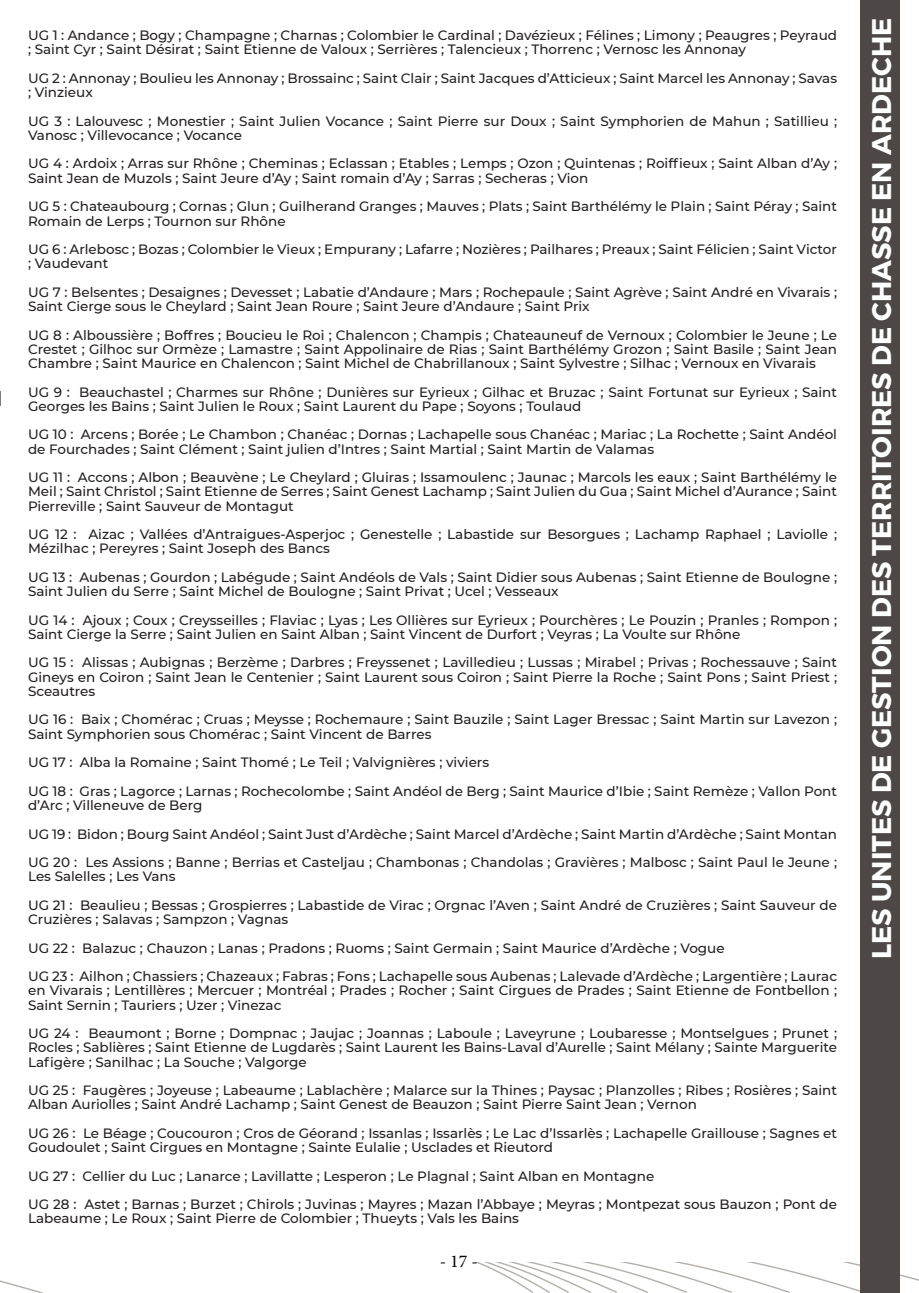
<style>
.page{position:relative;width:919px;height:1293px;background:#fff}
.page>*{position:absolute;margin:0;border:0;box-sizing:border-box;transform-origin:0 0}
.t1{font:700 27px "Montserrat";color:#fff}
.t2{font:18px "Minion Pro";color:#000}
.t3{font:500 13.5px/14.2px "Montserrat";color:#231f20}
</style>
<div class="page">
<img style="left:477px;top:1263px;width:441px;height:30px">
<img style="left:0;top:1280px;width:43px;height:13px">
<div style="left:860px;top:0;width:39px;height:1293px;background:#4d4845"></div>
<svg style="left:0;top:391px;width:1px;height:14px"></svg>
<p class="t3" style="left:28px;top:28px;width:810px">UG 1 : Andance ; Bogy ; Champagne ; Charnas ; Colombier le Cardinal ; Davézieux ; Félines ; Limony ; Peaugres ; Peyraud ; Saint Cyr ; Saint Désirat ; Saint Etienne de Valoux ; Serrières ; Talencieux ; Thorrenc ; Vernosc les Annonay</p>
<p class="t3" style="left:28px;top:70px;width:810px">UG 2 : Annonay ; Boulieu les Annonay ; Brossainc ; Saint Clair ; Saint Jacques d’Atticieux ; Saint Marcel les Annonay ; Savas ; Vinzieux</p>
<p class="t3" style="left:28px;top:113px;width:810px">UG 3 : Lalouvesc ; Monestier ; Saint Julien Vocance ; Saint Pierre sur Doux ; Saint Symphorien de Mahun ; Satillieu ;<br>Vanosc ; Villevocance ; Vocance</p>
<p class="t3" style="left:28px;top:156px;width:810px">UG 4 : Ardoix ; Arras sur Rhône ; Cheminas ; Eclassan ; Etables ; Lemps ; Ozon ; Quintenas ; Roiffieux ; Saint Alban d’Ay ;<br>Saint Jean de Muzols ; Saint Jeure d’Ay ; Saint romain d’Ay ; Sarras ; Secheras ; Vion</p>
<p class="t3" style="left:28px;top:199px;width:810px">UG 5 : Chateaubourg ; Cornas ; Glun ; Guilherand Granges ; Mauves ; Plats ; Saint Barthélémy le Plain ; Saint Péray ; Saint<br>Romain de Lerps ; Tournon sur Rhône</p>
<p class="t3" style="left:28px;top:241px;width:810px">UG 6 : Arlebosc ; Bozas ; Colombier le Vieux ; Empurany ; Lafarre ; Nozières ; Pailhares ; Preaux ; Saint Félicien ; Saint Victor ; Vaudevant</p>
<p class="t3" style="left:28px;top:284px;width:810px">UG 7 : Belsentes ; Desaignes ; Devesset ; Labatie d’Andaure ; Mars ; Rochepaule ; Saint Agrève ; Saint André en Vivarais ;<br>Saint Cierge sous le Cheylard ; Saint Jean Roure ; Saint Jeure d’Andaure ; Saint Prix</p>
<p class="t3" style="left:28px;top:327px;width:810px;text-align:justify">UG 8 : Alboussière ; Boffres ; Boucieu le Roi ; Chalencon ; Champis ; Chateauneuf de Vernoux ; Colombier le Jeune ; Le Crestet ; Gilhoc sur Ormèze ; Lamastre ; Saint Appolinaire de Rias ; Saint Barthélémy Grozon ; Saint Basile ; Saint Jean Chambre ; Saint Maurice en Chalencon ; Saint Michel de Chabrillanoux ; Saint Sylvestre ; Silhac ; Vernoux en Vivarais</p>
<p class="t3" style="left:28px;top:384px;width:810px">UG 9 : Beauchastel ; Charmes sur Rhône ; Dunières sur Eyrieux ; Gilhac et Bruzac ; Saint Fortunat sur Eyrieux ; Saint<br>Georges les Bains ; Saint Julien le Roux ; Saint Laurent du Pape ; Soyons ; Toulaud</p>
<p class="t3" style="left:28px;top:427px;width:810px">UG 10 : Arcens ; Borée ; Le Chambon ; Chanéac ; Dornas ; Lachapelle sous Chanéac ; Mariac ; La Rochette ; Saint Andéol de Fourchades ; Saint Clément ; Saint julien d’Intres ; Saint Martial ; Saint Martin de Valamas</p>
<p class="t3" style="left:28px;top:470px;width:810px;text-align:justify">UG 11 : Accons ; Albon ; Beauvène ; Le Cheylard ; Gluiras ; Issamoulenc ; Jaunac ; Marcols les eaux ; Saint Barthélémy le Meil ; Saint Christol ; Saint Etienne de Serres ; Saint Genest Lachamp ; Saint Julien du Gua ; Saint Michel d’Aurance ; Saint Pierreville ; Saint Sauveur de Montagut</p>
<p class="t3" style="left:28px;top:527px;width:810px">UG 12 : Aizac ; Vallées d’Antraigues-Asperjoc ; Genestelle ; Labastide sur Besorgues ; Lachamp Raphael ; Laviolle ;<br>Mézilhac ; Pereyres ; Saint Joseph des Bancs</p>
<p class="t3" style="left:28px;top:569px;width:810px">UG 13 : Aubenas ; Gourdon ; Labégude ; Saint Andéols de Vals ; Saint Didier sous Aubenas ; Saint Etienne de Boulogne ;<br>Saint Julien du Serre ; Saint Michel de Boulogne ; Saint Privat ; Ucel ; Vesseaux</p>
<p class="t3" style="left:28px;top:612px;width:810px">UG 14 : Ajoux ; Coux ; Creysseilles ; Flaviac ; Lyas ; Les Ollières sur Eyrieux ; Pourchères ; Le Pouzin ; Pranles ; Rompon ;<br>Saint Cierge la Serre ; Saint Julien en Saint Alban ; Saint Vincent de Durfort ; Veyras ; La Voulte sur Rhône</p>
<p class="t3" style="left:28px;top:655px;width:810px;text-align:justify">UG 15 : Alissas ; Aubignas ; Berzème ; Darbres ; Freyssenet ; Lavilledieu ; Lussas ; Mirabel ; Privas ; Rochessauve ; Saint Gineys en Coiron ; Saint Jean le Centenier ; Saint Laurent sous Coiron ; Saint Pierre la Roche ; Saint Pons ; Saint Priest ; Sceautres</p>
<p class="t3" style="left:28px;top:712px;width:810px">UG 16 : Baix ; Chomérac ; Cruas ; Meysse ; Rochemaure ; Saint Bauzile ; Saint Lager Bressac ; Saint Martin sur Lavezon ;<br>Saint Symphorien sous Chomérac ; Saint Vincent de Barres</p>
<p class="t3" style="left:28px;top:747px;width:810px;line-height:28.5px">UG 17 : Alba la Romaine ; Saint Thomé ; Le Teil ; Valvignières ; viviers<br>UG 18 : Gras ; Lagorce ; Larnas ; Rochecolombe ; Saint Andéol de Berg ; Saint Maurice d’Ibie ; Saint Remèze ; Vallon Pont</p>
<p class="t3" style="left:28px;top:790px;width:810px;line-height:28.5px">d’Arc ; Villeneuve de Berg<br>UG 19 : Bidon ; Bourg Saint Andéol ; Saint Just d’Ardèche ; Saint Marcel d’Ardèche ; Saint Martin d’Ardèche ; Saint Montan<br>UG 20 : Les Assions ; Banne ; Berrias et Casteljau ; Chambonas ; Chandolas ; Gravières ; Malbosc ; Saint Paul le Jeune ;</p>
<p class="t3" style="left:28px;top:861px;width:810px;line-height:28.5px">Les Salelles ; Les Vans<br>UG 21 : Beaulieu ; Bessas ; Grospierres ; Labastide de Virac ; Orgnac l’Aven ; Saint André de Cruzières ; Saint Sauveur de</p>
<p class="t3" style="left:28px;top:904px;width:810px;line-height:28.5px">Cruzières ; Salavas ; Sampzon ; Vagnas<br>UG 22 : Balazuc ; Chauzon ; Lanas ; Pradons ; Ruoms ; Saint Germain ; Saint Maurice d’Ardèche ; Vogue<br>UG 23 : Ailhon ; Chassiers ; Chazeaux ; Fabras ; Fons ; Lachapelle sous Aubenas ; Lalevade d’Ardèche ; Largentière ; Laurac</p>
<p class="t3" style="left:28px;top:983px;width:810px">en Vivarais ; Lentillères ; Mercuer ; Montréal ; Prades ; Rocher ; Saint Cirgues de Prades ; Saint Etienne de Fontbellon ;<br>Saint Sernin ; Tauriers ; Uzer ; Vinezac</p>
<p class="t3" style="left:28px;top:1025px;width:810px;text-align:justify">UG 24 : Beaumont ; Borne ; Dompnac ; Jaujac ; Joannas ; Laboule ; Laveyrune ; Loubaresse ; Montselgues ; Prunet ; Rocles ; Sablières ; Saint Etienne de Lugdarès ; Saint Laurent les Bains-Laval d’Aurelle ; Saint Mélany ; Sainte Marguerite Lafigère ; Sanilhac ; La Souche ; Valgorge</p>
<p class="t3" style="left:28px;top:1082px;width:810px">UG 25 : Faugères ; Joyeuse ; Labeaume ; Lablachère ; Malarce sur la Thines ; Paysac ; Planzolles ; Ribes ; Rosières ; Saint<br>Alban Auriolles ; Saint André Lachamp ; Saint Genest de Beauzon ; Saint Pierre Saint Jean ; Vernon</p>
<p class="t3" style="left:28px;top:1125px;width:810px">UG 26 : Le Béage ; Coucouron ; Cros de Géorand ; Issanlas ; Issarlès ; Le Lac d’Issarlès ; Lachapelle Graillouse ; Sagnes et<br>Goudoulet ; Saint Cirgues en Montagne ; Sainte Eulalie ; Usclades et Rieutord</p>
<p class="t3" style="left:28px;top:1161px;width:810px;line-height:28.5px">UG 27 : Cellier du Luc ; Lanarce ; Lavillatte ; Lesperon ; Le Plagnal ; Saint Alban en Montagne<br>UG 28 : Astet ; Barnas ; Burzet ; Chirols ; Juvinas ; Mayres ; Mazan l’Abbaye ; Meyras ; Montpezat sous Bauzon ; Pont de</p>
<p class="t3" style="left:28px;top:1211px;width:492px">Labeaume ; Le Roux ; Saint Pierre de Colombier ; Thueyts ; Vals les Bains</p>
<h2 class="t2" style="left:439px;top:1249px;width:40px">- 17 -</h2>
<h1 class="t1" style="left:864px;top:959px;width:942px;rotate:-90deg">LES UNITES DE GESTION DES TERRITOIRES DE CHASSE EN ARDECHE</h1>
</div>
